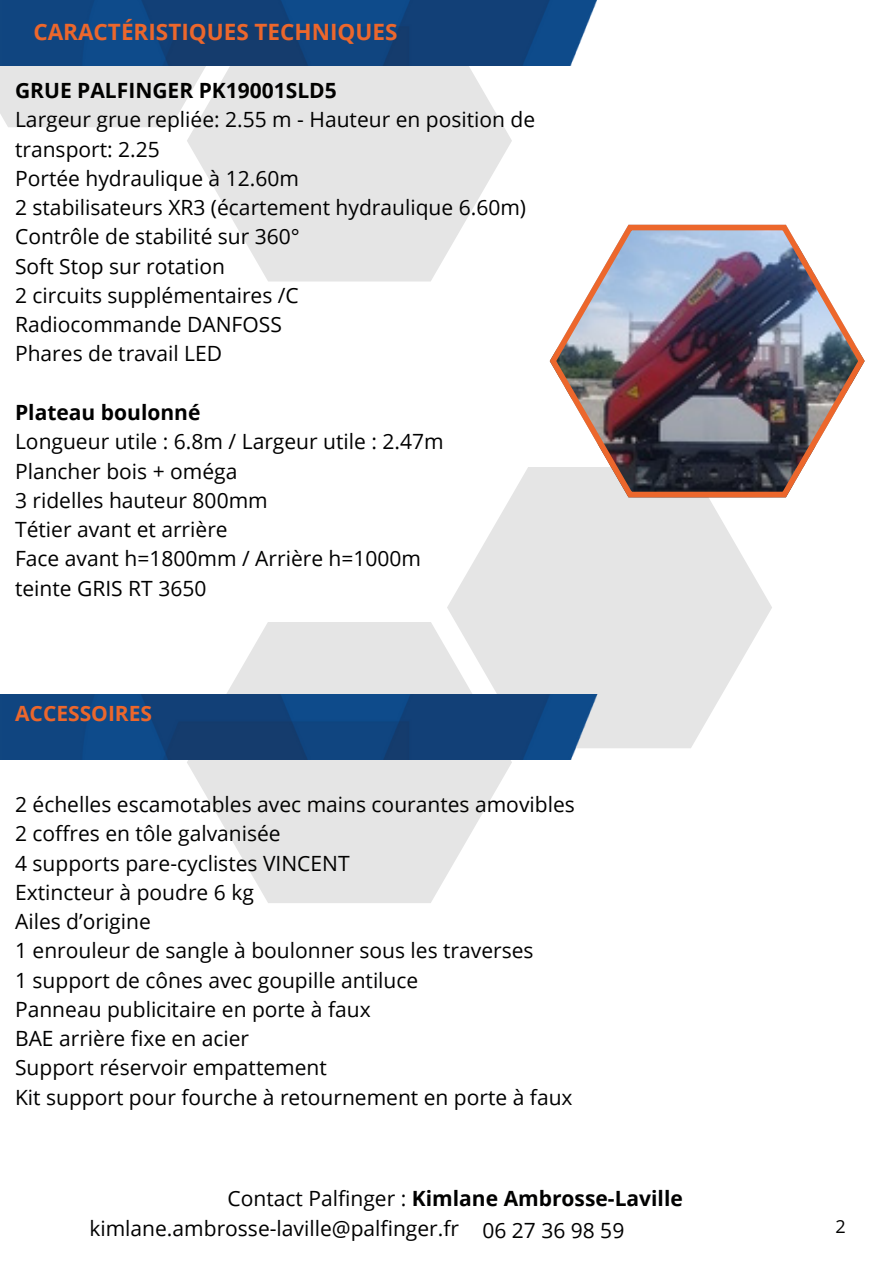
<style>
.page{position:relative;width:894px;height:1264px;background:#fff}
.page>*{position:absolute;margin:0;border:0;box-sizing:border-box;transform-origin:0 0}
.t1{font:700 22.5px "Open Sans";color:#ec672c}
.t2{font:21px/29.2px "Open Sans";color:#010100}
.t3{font:21px/29.2px "Open Sans";color:#000}
.t4{font:700 21px "Open Sans";color:#010100}
.t5{font:700 21px "Open Sans";color:#000}
.t6{font:700 21px "Open Sans";color:#ec672c}
.t7{font:18px "Open Sans";color:#010100}
.s1{font-weight:700}
</style>
<div class="page">
<svg style="left:187px;top:622px;width:325px;height:281px;fill:#e5e5e5"></svg>
<svg style="left:447px;top:467px;width:325px;height:281px;fill:#e5e5e5"></svg>
<svg style="left:187px;top:65px;width:325px;height:216px;fill:#e5e5e5"></svg>
<div style="left:0;top:0;width:252px;height:127px;background:#e5e5e5"></div>
<img style="left:0;top:0;width:597px;height:65px">
<img style="left:0;top:694px;width:656px;height:65px">
<img style="left:549px;top:225px;width:315px;height:272px">
<p class="t1" style="left:33px;top:16px;width:365px">CARACTÉRISTIQUES TECHNIQUES</p>
<p class="t4" style="left:15px;top:75px;width:323px">GRUE PALFINGER PK19001SLD5</p>
<p class="t3" style="left:15px;top:104px;width:521px">Largeur grue repliée: 2.55 m - Hauteur en position de transport: 2.25<br>Portée hydraulique à 12.60m<br>2 stabilisateurs XR3 (écartement hydraulique 6.60m)<br>Contrôle de stabilité sur 360°<br>Soft Stop sur rotation<br>2 circuits supplémentaires /C<br>Radiocommande DANFOSS<br>Phares de travail LED</p>
<p class="t5" style="left:15px;top:397px;width:187px">Plateau boulonné</p>
<p class="t3" style="left:15px;top:426px;width:430px">Longueur utile : 6.8m / Largeur utile : 2.47m<br>Plancher bois + oméga<br>3 ridelles hauteur 800mm<br>Tétier avant et arrière<br>Face avant h=1800mm / Arrière h=1000m teinte GRIS RT 3650</p>
<p class="t6" style="left:15px;top:699px;width:138px">ACCESSOIRES</p>
<p class="t2" style="left:15px;top:789px;width:561px">2 échelles escamotables avec mains courantes amovibles 2 coffres en tôle galvanisée<br>4 supports pare-cyclistes VINCENT<br>Extincteur à poudre 6 kg<br>Ailes d’origine<br>1 enrouleur de sangle à boulonner sous les traverses<br>1 support de cônes avec goupille antiluce<br>Panneau publicitaire en porte à faux<br>BAE arrière fixe en acier<br>Support réservoir empattement<br>Kit support pour fourche à retournement en porte à faux</p>
<p class="t2" style="left:89px;top:1183px;width:594px;line-height:29.7px;text-indent:138px">Contact Palfinger : <span class="s1">Kimlane Ambrosse-Laville </span>kimlane.ambrosse-laville@palfinger.fr 06 27 36 98 59</p>
<p class="t7" style="left:835px;top:1213px;width:12px">2</p>
</div>
